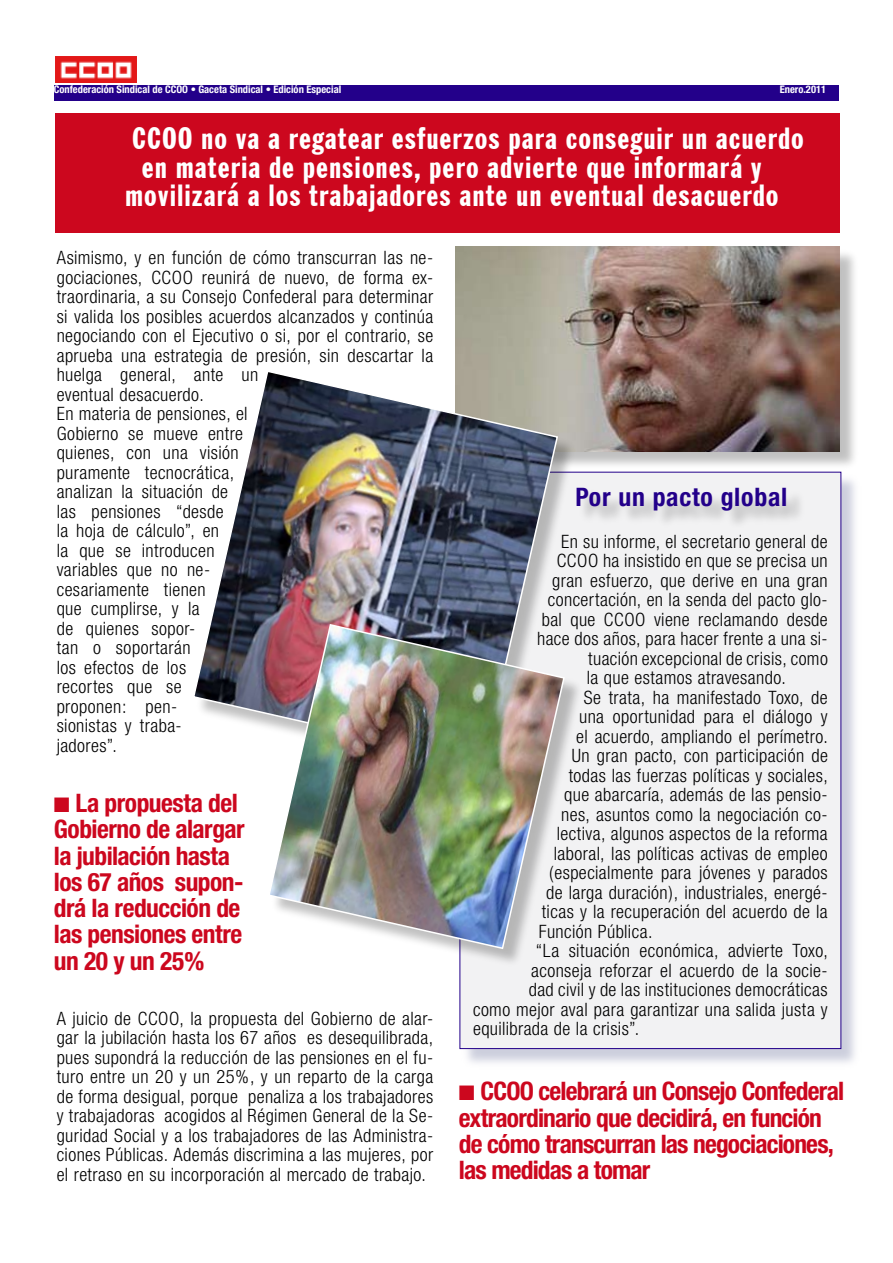
<style>
.page{position:relative;width:893px;height:1263px;background:#fff}
.page>*{position:absolute;margin:0;border:0;box-sizing:border-box;transform-origin:0 0}
.t1{font:extra-condensed 30.6px/28.5px "Franklin Gothic BT";letter-spacing:.03em;color:#fff;text-align:center;scale:1.08 1}
.t2{font:700 condensed 25.5px/26.2px "Helvetica Neue";letter-spacing:-.03em;color:#cc071e}
.t3{font:700 condensed 25.5px "Helvetica Neue";letter-spacing:.03em;color:#23008a}
.t4{font:300 condensed 18.45px/19.5px "Helvetica Neue";letter-spacing:.02em;color:#000}
.t5{font:700 condensed 10.5px "Helvetica Neue";color:#fff}
.s1{color:#cc071e}
</style>
<div class="page">
<div style="left:461px;top:473px;width:401px;height:596px;background:#bcbfd2;opacity:.75"></div>
<div style="left:459px;top:471px;width:383px;height:578px;background:#f2f2f3"></div>
<div style="left:54px;top:85px;width:785px;height:15px;background:#23008a"></div>
<img style="left:55px;top:57px;width:81px;height:25px">
<div style="left:456px;top:248px;width:404px;height:223px;background:#000;opacity:.25"></div>
<img style="left:455px;top:247px;width:385px;height:204px">
<div style="left:195px;top:372px;width:382px;height:411px;background:#000;opacity:.25"></div>
<img style="left:194px;top:369px;width:365px;height:395px">
<div style="left:270px;top:626px;width:314px;height:343px;background:#000;opacity:.25"></div>
<img style="left:267px;top:623px;width:299px;height:327px">
<div style="left:55px;top:113px;width:785px;height:119px;background:#cc071e"></div>
<div style="left:577px;top:488px;width:229px;height:42px;background:#000;opacity:.26"></div>
<p class="t5" style="left:54px;top:83px;width:289px">Confederación Sindical de CCOO • Gaceta Sindical • Edición Especial</p>
<p class="t5" style="left:780px;top:83px;width:48px">Enero.2011</p>
<h1 class="t1" style="left:100px;top:124px;width:653px"><span class="s1">■</span> CCOO no va a regatear esfuerzos para conseguir un acuerdo en materia de pensiones, pero advierte que informará y movilizará a los trabajadores ante un eventual desacuerdo</h1>
<p class="t4" style="left:57px;top:248px;width:378px">Asimismo, y en función de cómo transcurran las ne&shy;gociaciones, CCOO reunirá de nuevo, de forma ex&shy;traordinaria, a su Consejo Confederal para determinar si valida los posibles acuerdos alcanzados y continúa negociando con el Ejecutivo o si, por el contrario, se aprueba una estrategia de presión, sin descartar la huelga general, ante un<br>eventual desacuerdo.<br>En materia de pensiones, el<br>Gobierno se mueve entre<br>quienes, con una visión<br>puramente tecnocrática,<br>analizan la situación de<br>las pensiones “desde<br>la hoja de cálculo”, en<br>la que se introducen<br>variables que no ne-<br>cesariamente tienen<br>que cumplirse, y la<br>de quienes sopor-<br>tan o soportarán<br>los efectos de los<br>recortes que se<br>proponen: pen-<br>sionistas y traba-<br>jadores”.</p>
<h2 class="t2" style="left:54px;top:790px;width:192px">■ La propuesta del<br>Gobierno de alargar la jubilación hasta los 67 años supon&shy;drá la reducción de las pensiones entre un 20 y un 25%</h2>
<p class="t4" style="left:57px;top:1008px;width:378px;text-align:justify">A juicio de CCOO, la propuesta del Gobierno de alar&shy;gar la jubilación hasta los 67 años es desequilibrada, pues supondrá la reducción de las pensiones en el fu&shy;turo entre un 20 y un 25%, y un reparto de la carga de forma desigual, porque penaliza a los trabajadores y trabajadoras acogidos al Régimen General de la Se&shy;guridad Social y a los trabajadores de las Administra&shy;ciones Públicas. Además discrimina a las mujeres, por el retraso en su incorporación al mercado de trabajo.</p>
<h2 class="t3" style="left:575px;top:481px;width:213px">Por un pacto global</h2>
<p class="t4" style="left:561px;top:531px;width:268px">En su informe, el secretario general de</p>
<p class="t4" style="left:557px;top:551px;width:273px">CCOO ha insistido en que se precisa un</p>
<p class="t4" style="left:552px;top:570px;width:277px">gran esfuerzo, que derive en una gran</p>
<p class="t4" style="left:548px;top:590px;width:282px">concertación, en la senda del pacto glo-</p>
<p class="t4" style="left:542px;top:609px;width:288px">bal que CCOO viene reclamando desde</p>
<p class="t4" style="left:537px;top:629px;width:292px">hace dos años, para hacer frente a una si-</p>
<p class="t4" style="left:588px;top:648px;width:241px">tuación excepcional de crisis, como</p>
<p class="t4" style="left:587px;top:668px;width:201px">la que estamos atravesando.</p>
<p class="t4" style="left:584px;top:687px;width:245px">Se trata, ha manifestado Toxo, de</p>
<p class="t4" style="left:579px;top:707px;width:250px">una oportunidad para el diálogo y</p>
<p class="t4" style="left:576px;top:726px;width:253px">el acuerdo, ampliando el perímetro.</p>
<p class="t4" style="left:572px;top:746px;width:258px">Un gran pacto, con participación de</p>
<p class="t4" style="left:569px;top:765px;width:261px">todas las fuerzas políticas y sociales,</p>
<p class="t4" style="left:564px;top:785px;width:265px">que abarcaría, además de las pensio-</p>
<p class="t4" style="left:561px;top:804px;width:268px">nes, asuntos como la negociación co-</p>
<p class="t4" style="left:557px;top:824px;width:273px">lectiva, algunos aspectos de la reforma</p>
<p class="t4" style="left:554px;top:843px;width:275px">laboral, las políticas activas de empleo</p>
<p class="t4" style="left:549px;top:863px;width:280px">(especialmente para jóvenes y parados</p>
<p class="t4" style="left:546px;top:882px;width:283px">de larga duración), industriales, energé-</p>
<p class="t4" style="left:542px;top:902px;width:288px">ticas y la recuperación del acuerdo de la</p>
<p class="t4" style="left:539px;top:921px;width:115px">Función Pública.</p>
<p class="t4" style="left:536px;top:941px;width:294px">“La situación económica, advierte Toxo,</p>
<p class="t4" style="left:531px;top:960px;width:298px">aconseja reforzar el acuerdo de la socie-</p>
<p class="t4" style="left:529px;top:980px;width:301px">dad civil y de las instituciones democráticas</p>
<p class="t4" style="left:473px;top:999px;width:356px">como mejor aval para garantizar una salida justa y</p>
<p class="t4" style="left:473px;top:1019px;width:168px">equilibrada de la crisis”.</p>
<h2 class="t2" style="left:459px;top:1078px;width:387px">■ CCOO celebrará un Consejo Confederal extraordinario que decidirá, en función de cómo transcurran las negociaciones, las medidas a tomar</h2>
</div>
